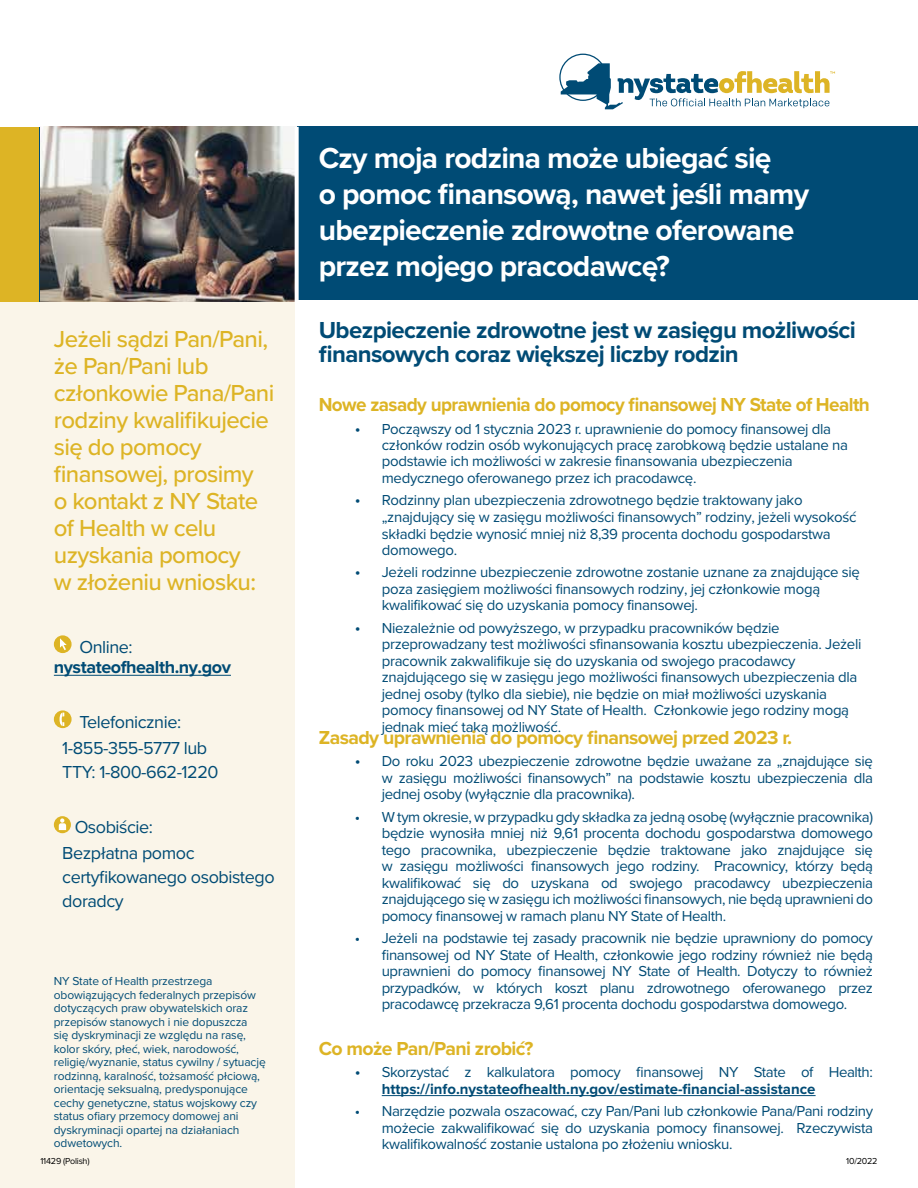
<style>
.page{position:relative;width:918px;height:1188px;background:#fff}
.page>*{position:absolute;margin:0;border:0;box-sizing:border-box;transform-origin:0 0}
.t1{font:700 30px/36px "Proxima Nova";letter-spacing:-.025em;color:#fff}
.t2{font:500 24px/27px "Proxima Nova";letter-spacing:-.025em;color:#ddb425}
.t3{font:700 24px/24px "Proxima Nova";letter-spacing:-.025em;color:#004b75}
.t4{font:700 19.5px "Proxima Nova";letter-spacing:-.03em;color:#ddb425}
.t5{font:18px/25.7px "Proxima Nova";letter-spacing:-.025em;color:#004b75}
.t6{font:700 18px "Proxima Nova";letter-spacing:-.025em;color:#004b75}
.t7{font:15px/16.5px "Proxima Nova";letter-spacing:-.02em;color:#004b75}
.t8{font:700 15px/16.5px "Proxima Nova";color:#004b75}
.t9{font:12px/13.5px "Proxima Nova";letter-spacing:-.01em;color:#004b75}
.t10{font:9px "Proxima Nova";letter-spacing:-.025em;color:#000}
.s1{font-size:16.5px}
.s2{font-weight:400;font-size:16.5px}
.s3{font-weight:400}
</style>
<div class="page">
<div style="left:0;top:296px;width:295px;height:892px;background:#faf5e9"></div>
<div style="left:54px;top:635px;width:18px;height:18px;background:#ddb425;border-radius:50%"></div>
<svg style="left:60px;top:638px;width:7px;height:12px"></svg>
<hr style="left:54px;top:675px;width:177px;height:1px;background:#004b75">
<svg style="left:54px;top:710px;width:18px;height:18px"></svg>
<svg style="left:59px;top:713px;width:5px;height:13px"></svg>
<svg style="left:54px;top:816px;width:17px;height:17px"></svg>
<svg style="left:59px;top:818px;width:7px;height:12px"></svg>
<div style="left:295px;top:127px;width:623px;height:173px;background:#004b75"></div>
<img style="left:41px;top:127px;width:254px;height:174px">
<div style="left:0;top:127px;width:38px;height:174px;background:#ddb425"></div>
<svg style="left:559px;top:54px;width:276px;height:55px"></svg>
<svg style="left:295px;top:127px;width:4px;height:173px"></svg>
<hr style="left:382px;top:1095px;width:434px;height:1px;background:#004b75">
<h2 class="t2" style="left:54px;top:325px;width:222px">Jeżeli sądzi Pan/Pani, że Pan/Pani lub członkowie Pana/Pani rodziny kwalifikujecie się do pomocy finansowej, prosimy<br>o kontakt z NY State of Health w celu uzyskania pomocy<br>w złożeniu wniosku:</h2>
<p class="t5" style="left:80px;top:634px;width:55px">Online:</p>
<p class="t6" style="left:54px;top:653px;width:179px">nystateofhealth.ny.gov</p>
<p class="t5" style="left:62px;top:709px;width:147px;text-align:center">Telefonicznie:<br>1-855-355-5777 lub</p>
<p class="t5" style="left:62px;top:758px;width:158px">TTY: 1-800-662-1220</p>
<p class="t5" style="left:62px;top:814px;width:134px;text-indent:12px">Osobiście:<br>Bezpłatna pomoc</p>
<p class="t5" style="left:62px;top:864px;width:214px;line-height:24px">certyfikowanego osobistego doradcy</p>
<p class="t9" style="left:54px;top:974px;width:213px">NY State of Health przestrzega obowiązujących federalnych przepisów dotyczących praw obywatelskich oraz przepisów stanowych i nie dopuszcza<br>się dyskryminacji ze względu na rasę, kolor skóry, płeć, wiek, narodowość, religię/wyznanie, status cywilny / sytuację rodzinną, karalność, tożsamość płciową, orientację seksualną, predysponujące cechy genetyczne, status wojskowy czy status ofiary przemocy domowej ani dyskryminacji opartej na działaniach odwetowych.</p>
<h1 class="t1" style="left:319px;top:139px;width:492px">Czy moja rodzina może ubiegać się<br>o pomoc finansową, nawet jeśli mamy ubezpieczenie zdrowotne oferowane przez mojego pracodawcę?</h1>
<h2 class="t3" style="left:319px;top:318px;width:539px">Ubezpieczenie zdrowotne jest w zasięgu możliwości finansowych coraz większej liczby rodzin</h2>
<h3 class="t4" style="left:319px;top:390px;width:553px">Nowe zasady uprawnienia do pomocy finansowej NY State of Health</h3>
<p class="t7" style="left:382px;top:420px;width:468px;text-indent:-27px"><span class="s1">•</span> Począwszy od 1 stycznia 2023 r. uprawnienie do pomocy finansowej dla członków rodzin osób wykonujących pracę zarobkową będzie ustalane na podstawie ich możliwości w zakresie finansowania ubezpieczenia medycznego oferowanego przez ich pracodawcę.</p>
<p class="t7" style="left:382px;top:491px;width:476px;text-indent:-27px"><span class="s1">•</span> Rodzinny plan ubezpieczenia zdrowotnego będzie traktowany jako „znajdujący się w zasięgu możliwości finansowych” rodziny, jeżeli wysokość składki będzie wynosić mniej niż 8,39 procenta dochodu gospodarstwa domowego.</p>
<p class="t7" style="left:382px;top:564px;width:480px;text-indent:-27px"><span class="s1">•</span> Jeżeli rodzinne ubezpieczenie zdrowotne zostanie uznane za znajdujące się poza zasięgiem możliwości finansowych rodziny, jej członkowie mogą kwalifikować się do uzyskania pomocy finansowej.</p>
<p class="t7" style="left:382px;top:619px;width:481px;text-indent:-27px"><span class="s1">•</span> Niezależnie od powyższego, w przypadku pracowników będzie przeprowadzany test możliwości sfinansowania kosztu ubezpieczenia. Jeżeli pracownik zakwalifikuje się do uzyskania od swojego pracodawcy znajdującego się w zasięgu jego możliwości finansowych ubezpieczenia dla jednej osoby (tylko dla siebie), nie będzie on miał możliwości uzyskania pomocy finansowej od NY State of Health. Członkowie jego rodziny mogą jednak mieć taką możliwość.</p>
<h3 class="t4" style="left:319px;top:723px;width:475px">Zasady uprawnienia do pomocy finansowej przed 2023 r.</h3>
<p class="t7" style="left:382px;top:753px;width:493px;text-align:justify;text-indent:-27px"><span class="s1">•</span> Do roku 2023 ubezpieczenie zdrowotne będzie uważane za „znajdujące się w zasięgu możliwości finansowych” na podstawie kosztu ubezpieczenia dla jednej osoby (wyłącznie dla pracownika).</p>
<p class="t7" style="left:382px;top:808px;width:493px;text-align:justify;text-indent:-27px">• W tym okresie, w przypadku gdy składka za jedną osobę (wyłącznie pracownika) będzie wynosiła mniej niż 9,61 procenta dochodu gospodarstwa domowego tego pracownika, ubezpieczenie będzie traktowane jako znajdujące się w zasięgu możliwości finansowych jego rodziny. Pracownicy, którzy będą kwalifikować się do uzyskana od swojego pracodawcy ubezpieczenia znajdującego się w zasięgu ich możliwości finansowych, nie będą uprawnieni do pomocy finansowej w ramach planu NY State of Health.</p>
<p class="t7" style="left:382px;top:930px;width:493px;text-align:justify;text-indent:-27px">• Jeżeli na podstawie tej zasady pracownik nie będzie uprawniony do pomocy finansowej od NY State of Health, członkowie jego rodziny również nie będą uprawnieni do pomocy finansowej NY State of Health. Dotyczy to również przypadków, w których koszt planu zdrowotnego oferowanego przez pracodawcę przekracza 9,61 procenta dochodu gospodarstwa domowego.</p>
<h3 class="t4" style="left:319px;top:1034px;width:216px">Co może Pan/Pani zrobić?</h3>
<p class="t8" style="left:382px;top:1064px;width:493px;text-indent:-27px"><span class="s2">•</span> <span class="s3">Skorzystać z kalkulatora pomocy finansowej NY State of Health: </span>https://info.nystateofhealth.ny.gov/estimate-financial-assistance</p>
<p class="t7" style="left:382px;top:1102px;width:493px;text-align:justify;text-indent:-27px">• Narzędzie pozwala oszacować, czy Pan/Pani lub członkowie Pana/Pani rodziny możecie zakwalifikować się do uzyskania pomocy finansowej. Rzeczywista kwalifikowalność zostanie ustalona po złożeniu wniosku.</p>
<p class="t10" style="left:40px;top:1154px;width:51px">11429 (Polish)</p>
<p class="t10" style="left:846px;top:1154px;width:33px">10/2022</p>
</div>
